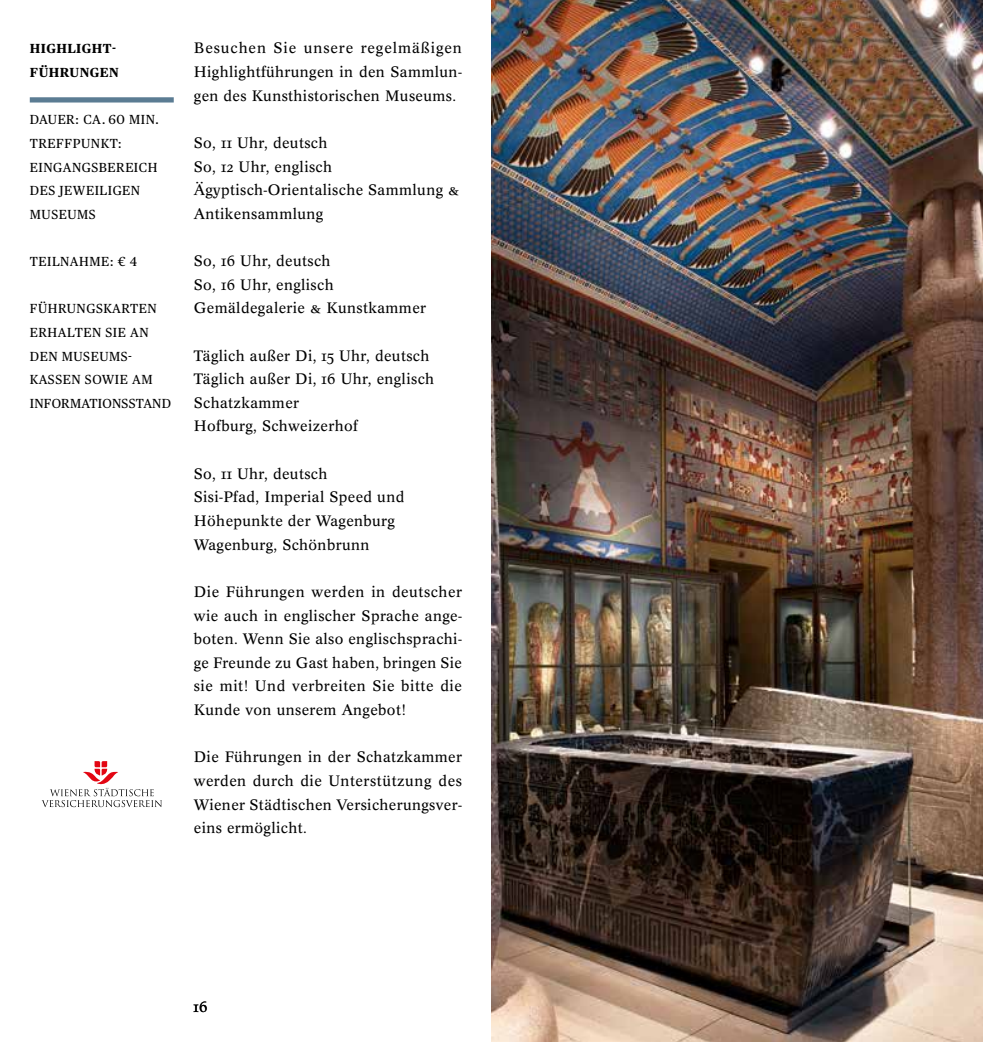
<style>
.page{position:relative;width:983px;height:1042px;background:#fff}
.page>*{position:absolute;margin:0;border:0;box-sizing:border-box;transform-origin:0 0}
.t1{font:14.88px/23.6px "Concorde BQ";letter-spacing:.025em;color:#000}
.t2{font:13.12px/23.6px "Publico Text";letter-spacing:.04em;color:#000}
.t3{font:700 13.12px/23.6px "Publico Text";letter-spacing:.035em;color:#000}
</style>
<div class="page">
<div style="left:30px;top:97px;width:144px;height:5px;background:#5b7c93"></div>
<svg style="left:42px;top:761px;width:120px;height:46px"></svg>
<img style="left:491px;top:0;width:491px;height:1042px">
<p class="t3" style="left:30px;top:36px;width:90px">HIGHLIGHT-<br>FÜHRUNGEN</p>
<p class="t2" style="left:30px;top:107px;width:131px">DAUER: CA. 60 MIN.<br>TREFFPUNKT:<br>EINGANGSBEREICH<br>DES JEWEILIGEN<br>MUSEUMS</p>
<p class="t2" style="left:30px;top:249px;width:109px">TEILNAHME: € 4</p>
<p class="t2" style="left:30px;top:296px;width:143px">FÜHRUNGSKARTEN<br>ERHALTEN SIE AN<br>DEN MUSEUMS-<br>KASSEN SOWIE AM<br>INFORMATIONSSTAND</p>
<p class="t1" style="left:194px;top:37px;width:269px;text-align:justify">Besuchen Sie unsere regelmäßigen Highlightführungen in den Sammlun&shy;gen des Kunsthistorischen Museums.</p>
<p class="t1" style="left:194px;top:131px;width:267px">So, 11 Uhr, deutsch<br>So, 12 Uhr, englisch<br>Ägyptisch-Orientalische Sammlung &amp;<br>Antikensammlung</p>
<p class="t1" style="left:194px;top:249px;width:234px">So, 16 Uhr, deutsch<br>So, 16 Uhr, englisch<br>Gemäldegalerie &amp; Kunstkammer</p>
<p class="t1" style="left:194px;top:344px;width:242px">Täglich außer Di, 15 Uhr, deutsch<br>Täglich außer Di, 16 Uhr, englisch<br>Schatzkammer<br>Hofburg, Schweizerhof</p>
<p class="t1" style="left:194px;top:462px;width:212px">So, 11 Uhr, deutsch<br>Sisi-Pfad, Imperial Speed und<br>Höhepunkte der Wagenburg<br>Wagenburg, Schönbrunn</p>
<p class="t1" style="left:194px;top:580px;width:269px;text-align:justify">Die Führungen werden in deutscher wie auch in englischer Sprache ange&shy;boten. Wenn Sie also englischsprachi&shy;ge Freunde zu Gast haben, bringen Sie sie mit! Und verbreiten Sie bitte die Kunde von unserem Angebot!</p>
<p class="t1" style="left:194px;top:745px;width:269px;text-align:justify">Die Führungen in der Schatzkammer werden durch die Unterstützung des Wiener Städtischen Versicherungsver&shy;eins ermöglicht.</p>
<p class="t1" style="left:193px;top:995px;width:15px">16</p>
</div>
